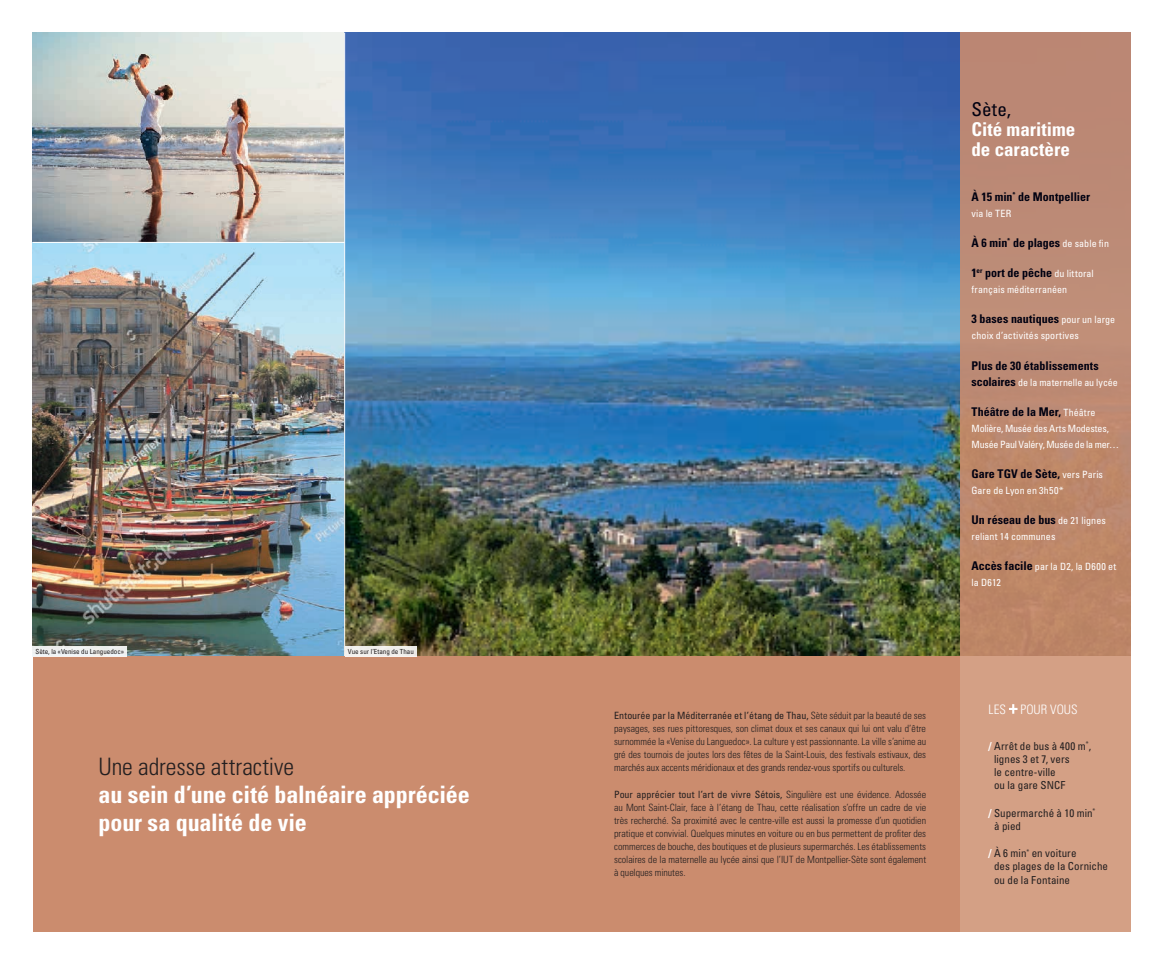
<style>
.page{position:relative;width:1163px;height:964px;background:#fff}
.page>*{position:absolute;margin:0;border:0;box-sizing:border-box;transform-origin:0 0}
.t1{font:700 condensed 24px/28px "Univers LT Std";letter-spacing:-.005em;color:#fff}
.t2{font:300 condensed 24px "Univers LT Std";letter-spacing:-.005em;color:#231f20}
.t3{font:700 condensed 19px/20px "Univers LT Std";color:#fff}
.t4{font:condensed 19px "Univers LT Std";color:#010111}
.t5{font:300 condensed 13px "Univers LT Std";color:#fff}
.t6{font:700 condensed 12px "Univers LT Std";color:#010111}
.t7{font:condensed 11px/13.2px "Univers LT Std";letter-spacing:.005em;color:#231f20}
.t8{font:300 condensed 10px/13px "Univers LT Std";letter-spacing:-.005em;color:#231f20;text-align:justify}
.t9{font:condensed 10px/16px "Univers LT Std";letter-spacing:.005em;color:#fff}
.t10{font:condensed 10px/16px "Univers LT Std";letter-spacing:-.02em;color:#fff}
.t11{font:condensed 7px "Univers LT Std";color:#231f20}
.s1{font-weight:400;font-size:10px;color:#fff}
.s2{font-weight:700;font-size:12px;color:#010111}
.s3{font-weight:400}
.s4{font-weight:700;color:#fff}
</style>
<div class="page">
<img style="left:33px;top:33px;width:311px;height:209px">
<img style="left:33px;top:243px;width:311px;height:413px">
<img style="left:345px;top:33px;width:615px;height:623px">
<div style="left:33px;top:656px;width:1097px;height:275px;background:#cb8c6e"></div>
<div style="left:960px;top:656px;width:170px;height:275px;background:#d4a085"></div>
<svg style="left:1009px;top:704px;width:8px;height:10px"></svg>
<div style="left:960px;top:33px;width:170px;height:623px;background:linear-gradient(to right,#bd8970,#bd8971)"></div>
<div style="left:33px;top:645px;width:94px;height:11px;background:#eff1f1"></div>
<div style="left:345px;top:645px;width:71px;height:11px;background:#f1efec"></div>
<p class="t11" style="left:35px;top:646px;width:90px">Sète, la «Venise du Languedoc»</p>
<p class="t11" style="left:348px;top:646px;width:67px">Vue sur l’Etang de Thau</p>
<h1 class="t2" style="left:99px;top:752px;width:197px">Une adresse attractive</h1>
<h1 class="t1" style="left:99px;top:780px;width:373px">au sein d’une cité balnéaire appréciée pour sa qualité de vie</h1>
<h2 class="t4" style="left:971px;top:98px;width:41px">Sète,</h2>
<h2 class="t3" style="left:971px;top:120px;width:105px">Cité maritime de caractère</h2>
<p class="t6" style="left:971px;top:189px;width:120px">À 15 min<sup>*</sup> de Montpellier</p>
<p class="t9" style="left:971px;top:205px;width:41px">via le TER</p>
<p class="t6" style="left:971px;top:235px;width:139px">À 6 min<sup>*</sup> de plages <span class="s1">de sable fin</span></p>
<p class="t6" style="left:971px;top:265px;width:124px">1<sup>er</sup> port de pêche <span class="s1">du littoral</span></p>
<p class="t9" style="left:971px;top:281px;width:97px">français méditerranéen</p>
<p class="t6" style="left:971px;top:312px;width:145px">3 bases nautiques <span class="s1">pour un large</span></p>
<p class="t9" style="left:971px;top:328px;width:109px">choix d’activités sportives</p>
<p class="t6" style="left:971px;top:358px;width:129px">Plus de 30 établissements</p>
<p class="t9" style="left:971px;top:374px;width:148px"><span class="s2">scolaires</span> de la maternelle au lycée</p>
<p class="t6" style="left:971px;top:404px;width:125px">Théâtre de la Mer, <span class="s1">Théâtre</span></p>
<p class="t10" style="left:971px;top:420px;width:149px">Molière, Musée des Arts Modestes,<br>Musée Paul Valéry, Musée de la mer…</p>
<p class="t6" style="left:971px;top:466px;width:133px">Gare TGV de Sète, <span class="s1">vers Paris</span></p>
<p class="t9" style="left:971px;top:482px;width:93px">Gare de Lyon en 3h50*</p>
<p class="t6" style="left:971px;top:512px;width:136px">Un réseau de bus <span class="s1">de 21 lignes</span></p>
<p class="t9" style="left:971px;top:528px;width:85px">reliant 14 communes</p>
<p class="t9" style="left:971px;top:558px;width:146px"><span class="s2">Accès facile</span> par la D2, la D600 et la D612</p>
<p class="t8" style="left:614px;top:709px;width:313px"><span class="s3">Entourée par la Méditerranée et l’étang de Thau,</span> Sète séduit par la beauté de ses paysages, ses rues pittoresques, son climat doux et ses canaux qui lui ont valu d’être surnommée la «Venise du Languedoc». La culture y est passionnante. La ville s’anime au gré des tournois de joutes lors des fêtes de la Saint-Louis, des festivals estivaux, des marchés aux accents méridionaux et des grands rendez-vous sportifs ou culturels.</p>
<p class="t8" style="left:614px;top:787px;width:313px"><span class="s3">Pour apprécier tout l’art de vivre Sétois,</span> Singulière est une évidence. Adossée au Mont Saint-Clair, face à l’étang de Thau, cette réalisation s’offre un cadre de vie très recherché. Sa proximité avec le centre-ville est aussi la promesse d’un quotidien pratique et convivial. Quelques minutes en voiture ou en bus permettent de profiter des commerces de bouche, des boutiques et de plusieurs supermarchés. Les établissements scolaires de la maternelle au lycée ainsi que l’IUT de Montpellier-Sète sont également à quelques minutes.</p>
<h3 class="t5" style="left:988px;top:701px;width:91px">LES POUR VOUS</h3>
<p class="t7" style="left:993px;top:739px;width:99px;text-indent:-5px"><span class="s4">/</span> Arrêt de bus à 400 m<sup>*</sup>, lignes 3 et 7, vers<br>le centre-ville<br>ou la gare SNCF</p>
<p class="t7" style="left:993px;top:806px;width:103px;text-indent:-6px"><span class="s4">/</span> Supermarché à 10 min<sup>* </sup>à pied</p>
<p class="t7" style="left:993px;top:846px;width:115px;text-indent:-5px"><span class="s4">/</span> À 6 min<sup>*</sup> en voiture<br>des plages de la Corniche ou de la Fontaine</p>
</div>
